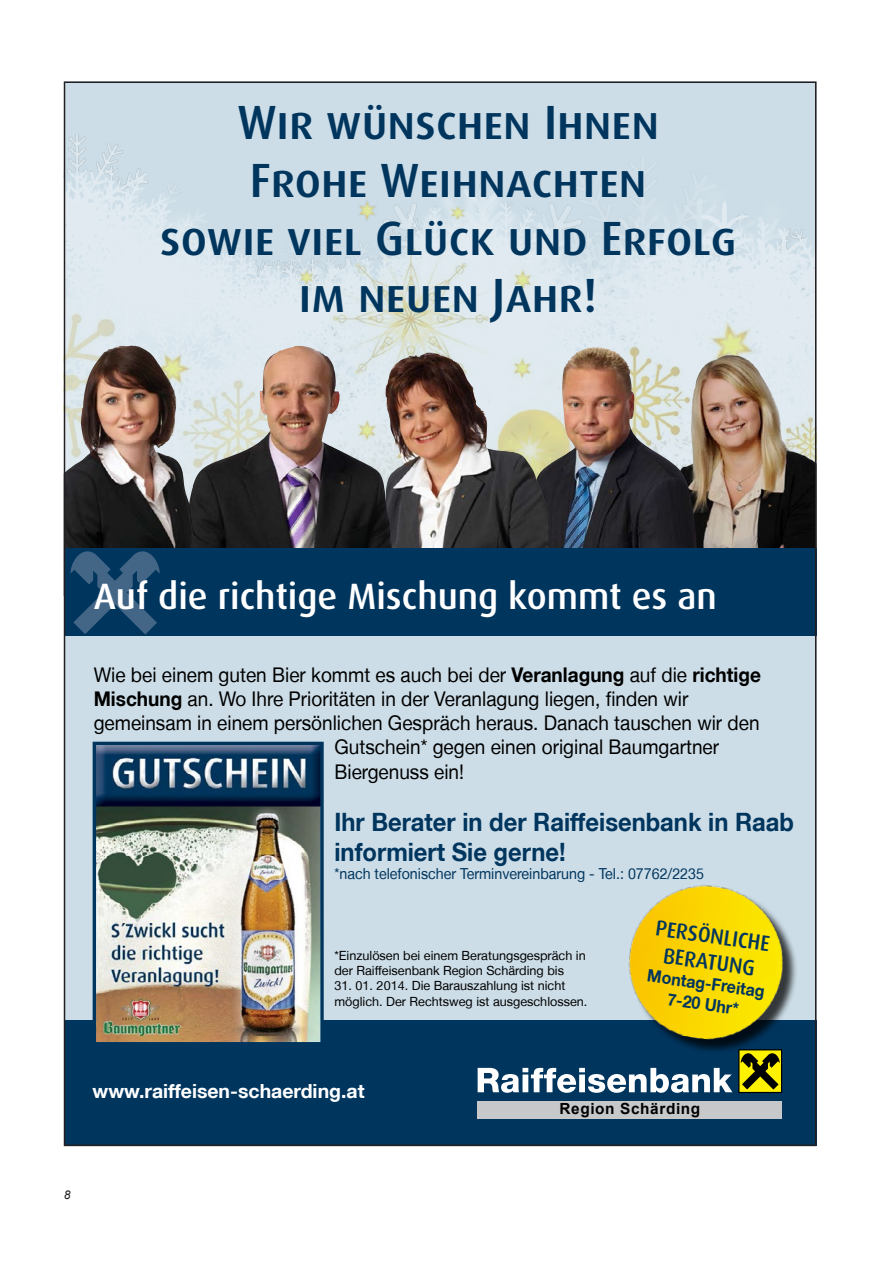
<style>
.page{position:relative;width:893px;height:1263px;background:#fff}
.page>*{position:absolute;margin:0;border:0;box-sizing:border-box;transform-origin:0 0}
.t1{font:500 48px/57.6px "Dax OT";color:#00355e;text-align:center}
.t2{font:500 36.6px "Dax OT";color:#fff}
.t3{font:700 25.35px/30.3px "Helvetica Neue LT";color:#00355e;scale:.94 1}
.t4{font:500 21.9px/26.2px "Dax OT";color:#00355e;text-align:center;scale:.94 1}
.t5{font:20.25px "Helvetica Neue LT";color:#000;scale:.94 1}
.t6{font:700 19.5px "Helvetica Neue LT";color:#fff}
.t7{font:700 17.1px/20.4px "Helvetica Neue LT";color:#00355e;text-align:center;scale:.94 1}
.t8{font:700 15.45px "Arial";letter-spacing:.04em;color:#000}
.t9{font:15.15px "Helvetica Neue LT";color:#00355e;scale:.94 1}
.t10{font:12.6px/15.1px "Helvetica Neue LT";color:#000}
.t11{font:italic 12px "Arial";color:#231f20}
.s1{font-weight:700}
</style>
<div class="page">
<div style="left:64px;top:81px;width:752px;height:1065px;background:#ccdde7"></div>
<img style="left:67px;top:135px;width:746px;height:219px">
<img style="left:698px;top:354px;width:115px;height:194px">
<img style="left:519px;top:348px;width:179px;height:200px">
<img style="left:397px;top:353px;width:151px;height:195px">
<img style="left:205px;top:346px;width:192px;height:202px">
<img style="left:67px;top:345px;width:138px;height:203px">
<div style="left:64px;top:548px;width:752px;height:88px;background:#00355e"></div>
<svg style="left:70px;top:551px;width:90px;height:83px"></svg>
<div style="left:64px;top:1021px;width:752px;height:125px;background:#00355e"></div>
<svg style="left:478px;top:1068px;width:254px;height:25px"></svg>
<svg style="left:738px;top:1063px;width:44px;height:30px"></svg>
<div style="left:739px;top:1050px;width:42px;height:42px;background:#fff200"></div>
<svg style="left:742px;top:1063px;width:37px;height:26px"></svg>
<div style="left:478px;top:1101px;width:304px;height:18px;background:#c7c8ca"></div>
<img style="left:97px;top:746px;width:223px;height:295px">
<div style="left:93px;top:742px;width:231px;height:303px;border:3px solid #00355e"></div>
<img style="left:614px;top:885px;width:199px;height:178px">
<p class="t1" style="left:160px;top:94px;width:578px">Wir wünschen Ihnen<br>Frohe Weihnachten<br>sowie viel Glück und Erfolg im neuen Jahr!</p>
<p class="t2" style="left:94px;top:573px;width:625px">Auf die richtige Mischung kommt es an</p>
<p class="t5" style="left:94px;top:662px;width:711px">Wie bei einem guten Bier kommt es auch bei der <span class="s1">Veranlagung</span> auf die <span class="s1">richtige</span></p>
<p class="t5" style="left:94px;top:686px;width:634px"><span class="s1">Mischung</span> an. Wo Ihre Prioritäten in der Veranlagung liegen, finden wir</p>
<p class="t5" style="left:94px;top:711px;width:710px">gemeinsam in einem persönlichen Gespräch heraus. Danach tauschen wir den</p>
<p class="t5" style="left:334px;top:735px;width:411px">Gutschein* gegen einen original Baumgartner</p>
<p class="t5" style="left:334px;top:759px;width:139px">Biergenuss ein!</p>
<p class="t3" style="left:334px;top:806px;width:490px">Ihr Berater in der Raiffeisenbank in Raab informiert Sie gerne!</p>
<p class="t9" style="left:334px;top:865px;width:395px">*nach telefonischer Terminvereinbarung - Tel.: 07762/2235</p>
<p class="t10" style="left:334px;top:948px;width:253px">*Einzulösen bei einem Beratungsgespräch in der Raiffeisenbank Region Schärding bis</p>
<p class="t10" style="left:334px;top:978px;width:254px">31. 01. 2014. Die Barauszahlung ist nicht möglich. Der Rechtsweg ist ausgeschlossen.</p>
<p class="t4" style="left:658px;top:915px;width:124px;rotate:8deg">PERSÖNLICHE<br>BERATUNG</p>
<p class="t7" style="left:649px;top:964px;width:127px;rotate:8deg">Montag-Freitag<br>7-20 Uhr*</p>
<p class="t6" style="left:93px;top:1079px;width:273px">www.raiffeisen-schaerding.at</p>
<p class="t8" style="left:559px;top:1098px;width:142px">Region Schärding</p>
<p class="t11" style="left:64px;top:1187px;width:8px">8</p>
</div>
